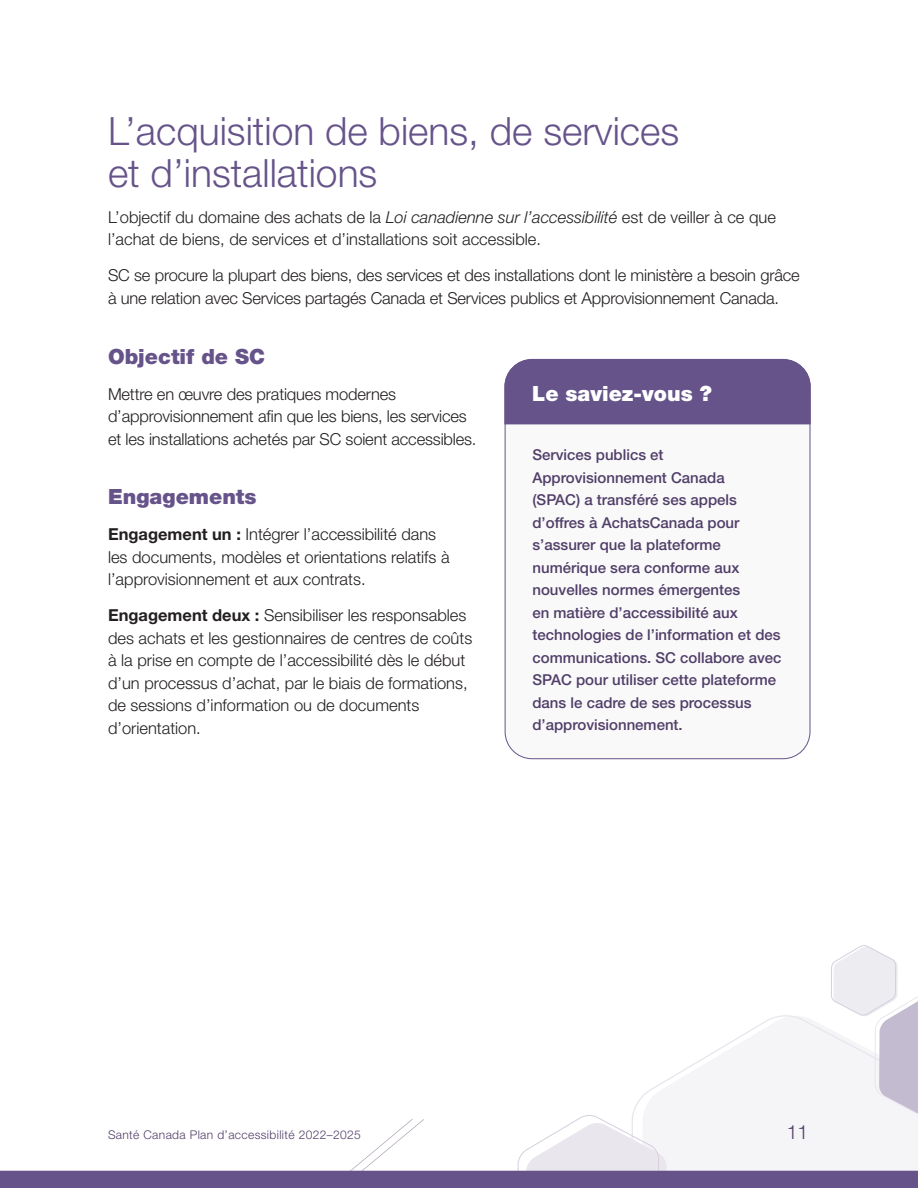
<style>
.page{position:relative;width:918px;height:1188px;background:#fff}
.page>*{position:absolute;margin:0;border:0;box-sizing:border-box;transform-origin:0 0}
.Sub_1{font:300 39px/42px "Helvetica Neue LT Std";color:#65538a}
.Sub_2{font:900 21px "Helvetica Neue LT Std";color:#65538a}
.Did_you_know{font:900 21px "Helvetica Neue LT Std";color:#fff}
.t1{font:300 19.5px "Helvetica Neue LT Std";color:#503e68}
.Body{font:300 16.5px/22.5px "Helvetica Neue LT Std";color:#231f20}
.Box_text{font:500 15px/22.5px "Helvetica Neue LT Std";color:#503e68}
.t2{font:300 12px "Helvetica Neue LT Std";letter-spacing:.03em;color:#503e68}
.s1{font-style:italic}
.s2{font-weight:700}
</style>
<div class="page">
<svg style="left:667px;top:1015px;width:164px;height:156px"></svg>
<svg style="left:517px;top:1080px;width:150px;height:91px"></svg>
<svg style="left:831px;top:945px;width:87px;height:226px"></svg>
<svg style="left:311px;top:1119px;width:113px;height:52px"></svg>
<div style="left:0;top:1171px;width:918px;height:17px;background:#65538a"></div>
<div style="left:505px;top:360px;width:305px;height:399px;background:#f9f9f9;border-radius:27px"></div>
<div style="left:504px;top:358px;width:307px;height:67px;background:#65538a"></div>
<p class="Sub_1" style="left:108px;top:109px;width:573px">L’acquisition de biens, de services et d’installations</p>
<p class="Body" style="left:108px;top:205px;width:670px">L’objectif du domaine des achats de la <span class="s1">Loi canadienne sur l’accessibilité</span> est de veiller à ce que l’achat de biens, de services et d’installations soit accessible.</p>
<p class="Body" style="left:108px;top:264px;width:693px">SC se procure la plupart des biens, des services et des installations dont le ministère a besoin grâce à une relation avec Services partagés Canada et Services publics et Approvisionnement Canada.</p>
<p class="Sub_2" style="left:108px;top:344px;width:159px">Objectif de SC</p>
<p class="Body" style="left:108px;top:382px;width:290px">Mettre en œuvre des pratiques modernes</p>
<p class="Did_you_know" style="left:532px;top:381px;width:181px">Le saviez-vous ?</p>
<p class="Body" style="left:108px;top:405px;width:370px">d’approvisionnement afin que les biens, les services et les installations achetés par SC soient accessibles.</p>
<p class="Box_text" style="left:532px;top:444px;width:250px">Services publics et<br>Approvisionnement Canada<br>(SPAC) a transféré ses appels d’offres à AchatsCanada pour s’assurer que la plateforme numérique sera conforme aux nouvelles normes émergentes<br>en matière d’accessibilité aux technologies de l’information et des communications. SC collabore avec<br>SPAC pour utiliser cette plateforme dans le cadre de ses processus d’approvisionnement.</p>
<p class="Sub_2" style="left:108px;top:484px;width:150px">Engagements</p>
<p class="Body" style="left:108px;top:523px;width:343px"><span class="s2">Engagement un :</span> Intégrer l’accessibilité dans les documents, modèles et orientations relatifs à l’approvisionnement et aux contrats.</p>
<p class="Body" style="left:108px;top:604px;width:366px"><span class="s2">Engagement deux :</span> Sensibiliser les responsables des achats et les gestionnaires de centres de coûts à la prise en compte de l’accessibilité dès le début d’un processus d’achat, par le biais de formations, de sessions d’information ou de documents d’orientation.</p>
<p class="t2" style="left:108px;top:1128px;width:254px">Santé Canada Plan d’accessibilité 2022–2025</p>
<p class="t1" style="left:787px;top:1120px;width:23px">11</p>
</div>
